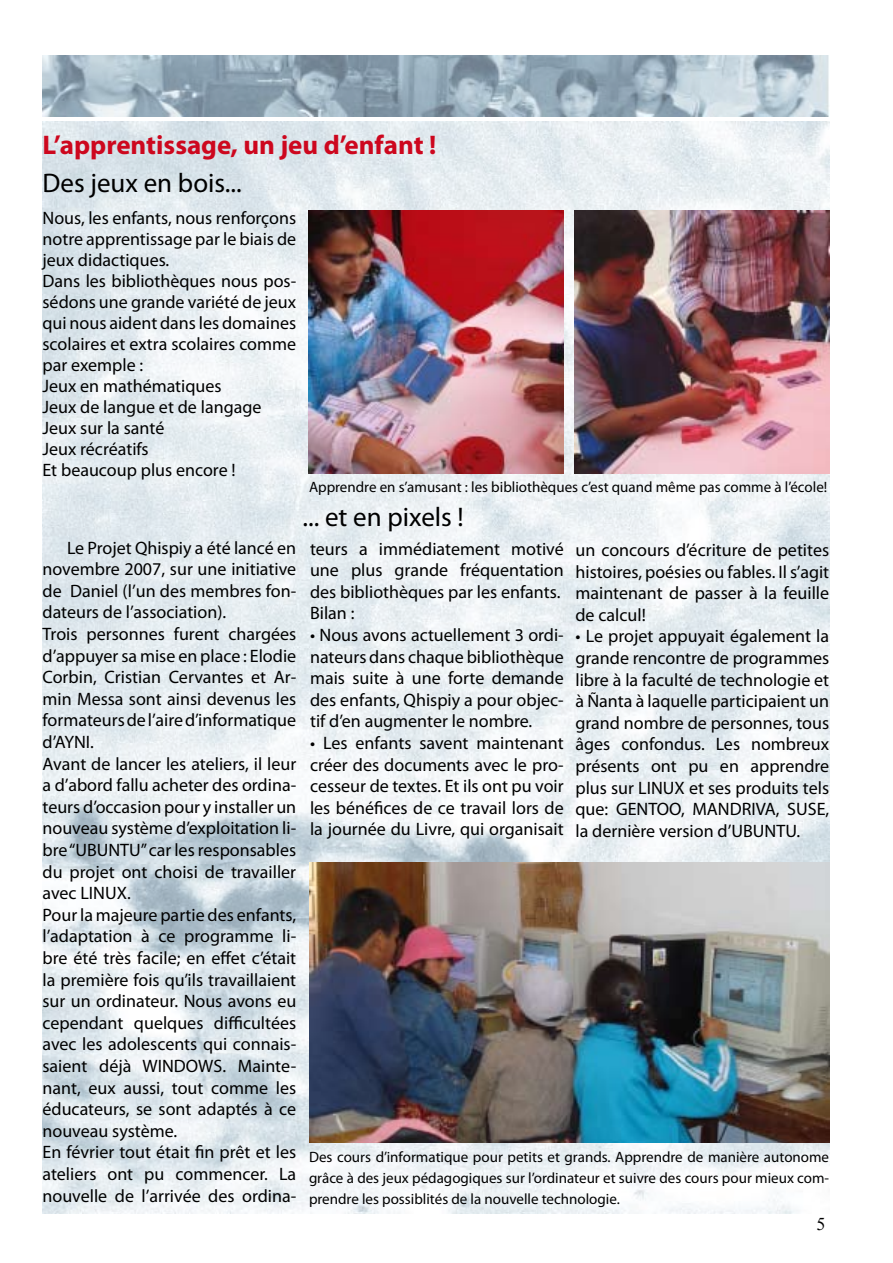
<style>
.page{position:relative;width:893px;height:1263px;background:#fff}
.page>*{position:absolute;margin:0;border:0;box-sizing:border-box;transform-origin:0 0}
.t1{font:700 27px "Myriad Pro";color:#cd071e}
.t2{font:27px "Myriad Pro";color:#000}
.t3{font:18px/21.6px "Myriad Pro";color:#000;text-align:justify}
.t4{font:18px "Times New Roman";color:#000}
.t5{font:15px/21px "Myriad Pro";color:#000;text-align:justify}
</style>
<div class="page">
<img style="left:43px;top:121px;width:786px;height:1092px">
<img style="left:43px;top:55px;width:786px;height:61px">
<img style="left:309px;top:862px;width:520px;height:280px">
<img style="left:575px;top:210px;width:255px;height:264px">
<img style="left:308px;top:210px;width:255px;height:264px">
<h1 class="t1" style="left:43px;top:127px;width:395px">L’apprentissage, un jeu d’enfant !</h1>
<h1 class="t2" style="left:43px;top:167px;width:201px">Des jeux en bois...</h1>
<p class="t3" style="left:43px;top:207px;width:255px;line-height:21px;text-align:left">Nous, les enfants, nous renforçons notre apprentissage par le biais de jeux didactiques.<br>Dans les bibliothèques nous pos&shy;sédons une grande variété de jeux qui nous aident dans les domaines scolaires et extra scolaires comme par exemple :<br>Jeux en mathématiques<br>Jeux de langue et de langage<br>Jeux sur la santé<br>Jeux récréatifs<br>Et beaucoup plus encore !</p>
<p class="t5" style="left:309px;top:476px;width:520px">Apprendre en s’amusant : les bibliothèques c’est quand même pas comme à l’école!</p>
<h1 class="t2" style="left:303px;top:501px;width:163px">... et en pixels !</h1>
<p class="t3" style="left:43px;top:536px;width:255px;text-align:left;text-indent:24px">Le Projet Qhispiy a été lancé en novembre 2007, sur une initiative de Daniel (l’un des membres fon&shy;dateurs de l’association).<br>Trois personnes furent chargées d’appuyer sa mise en place : Elodie<br>Corbin, Cristian Cervantes et Ar&shy;min Messa sont ainsi devenus les formateurs de l’aire d’informatique d’AYNI.<br>Avant de lancer les ateliers, il leur a d’abord fallu acheter des ordina&shy;teurs d’occasion pour y installer un nouveau système d’exploitation li&shy;bre “UBUNTU” car les responsables du projet ont choisi de travailler avec LINUX.<br>Pour la majeure partie des enfants, l’adaptation à ce programme li&shy;bre été très facile; en effet c’était la première fois qu’ils travaillaient sur un ordinateur. Nous avons eu cependant quelques difficultées avec les adolescents qui connais&shy;saient déjà WINDOWS. Mainte&shy;nant, eux aussi, tout comme les éducateurs, se sont adaptés à ce nouveau système.<br>En février tout était fin prêt et les ateliers ont pu commencer. La nouvelle de l’arrivée des ordina-</p>
<p class="t3" style="left:575px;top:539px;width:255px">un concours d’écriture de petites histoires, poésies ou fables. Il s’agit maintenant de passer à la feuille de calcul!</p>
<p class="t3" style="left:310px;top:537px;width:255px;text-align:left">teurs a immédiatement motivé une plus grande fréquentation des bibliothèques par les enfants.<br>Bilan :</p>
<p class="t3" style="left:310px;top:624px;width:255px">• Nous avons actuellement 3 ordi&shy;nateurs dans chaque bibliothèque mais suite à une forte demande des enfants, Qhispiy a pour objec&shy;tif d’en augmenter le nombre.</p>
<p class="t3" style="left:310px;top:732px;width:255px">• Les enfants savent maintenant créer des documents avec le pro&shy;cesseur de textes. Et ils ont pu voir les bénéfices de ce travail lors de la journée du Livre, qui organisait</p>
<p class="t3" style="left:575px;top:625px;width:255px">• Le projet appuyait également la grande rencontre de programmes libre à la faculté de technologie et à Ñanta à laquelle participaient un grand nombre de personnes, tous âges confondus. Les nombreux présents ont pu en apprendre plus sur LINUX et ses produits tels que: GENTOO, MANDRIVA, SUSE, la dernière version d’UBUNTU.</p>
<p class="t5" style="left:309px;top:1146px;width:522px">Des cours d’informatique pour petits et grands. Apprendre de manière autonome grâce à des jeux pédagogiques sur l’ordinateur et suivre des cours pour mieux com&shy;prendre les possiblités de la nouvelle technologie.</p>
<p class="t4" style="left:816px;top:1211px;width:10px">5</p>
</div>
